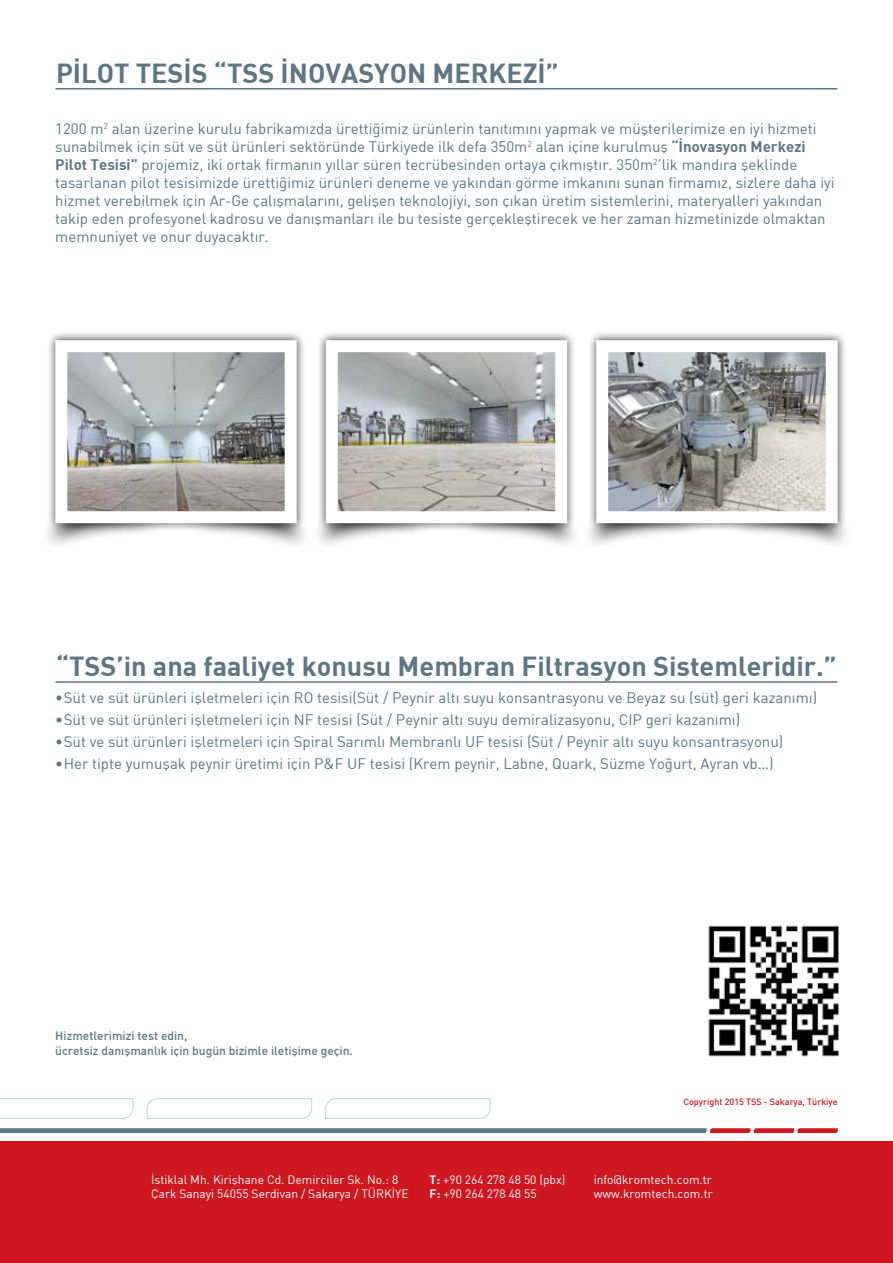
<style>
.page{position:relative;width:893px;height:1263px;background:#fff}
.page>*{position:absolute;margin:0;border:0;box-sizing:border-box;transform-origin:0 0}
.t1{font:700 27px "DI Nbek";color:#5d7683}
.t2{font:15px/18px "DI Nbek";color:#5d7683}
.t3{font:12px/14.4px "DI Nbek";color:#fff}
.t4{font:500 12px/14.4px "DI Nbek";color:#5d7683}
.t5{font:500 9px "DI Nbek";color:#ce171e}
.s1{font-weight:700}
</style>
<div class="page">
<img style="left:708px;top:925px;width:131px;height:132px">
<div style="left:0;top:1141px;width:893px;height:122px;background:#ce171e"></div>
<svg style="left:0;top:1128px;width:838px;height:5px;background:#76717d"></svg>
<svg style="left:0;top:1098px;width:491px;height:21px"></svg>
<hr style="left:56px;top:88px;width:781px;height:2px;background:#5d7683">
<hr style="left:56px;top:681px;width:781px;height:2px;background:#5d7683">
<div style="left:184px;top:486px;width:129px;height:64px;background:#000;opacity:.75"></div>
<div style="left:39px;top:486px;width:129px;height:64px;background:#000;opacity:.75"></div>
<div style="left:46px;top:331px;width:260px;height:201px;background:#000;opacity:.75"></div>
<svg style="left:49px;top:334px;width:254px;height:195px"></svg>
<div style="left:725px;top:486px;width:129px;height:64px;background:#000;opacity:.75"></div>
<div style="left:580px;top:486px;width:129px;height:64px;background:#000;opacity:.75"></div>
<div style="left:587px;top:331px;width:260px;height:201px;background:#000;opacity:.75"></div>
<svg style="left:590px;top:334px;width:254px;height:195px"></svg>
<div style="left:454px;top:486px;width:129px;height:64px;background:#000;opacity:.75"></div>
<div style="left:310px;top:486px;width:129px;height:64px;background:#000;opacity:.75"></div>
<div style="left:317px;top:331px;width:260px;height:201px;background:#000;opacity:.75"></div>
<svg style="left:320px;top:334px;width:253px;height:195px"></svg>
<h1 class="t1" style="left:56px;top:56px;width:504px">PİLOT TESİS “TSS İNOVASYON MERKEZİ”</h1>
<p class="t2" style="left:55px;top:119px;width:781px">1200 m<sup>2</sup> alan üzerine kurulu fabrikamızda ürettiğimiz ürünlerin tanıtımını yapmak ve müşterilerimize en iyi hizmeti sunabilmek için süt ve süt ürünleri sektöründe Türkiyede ilk defa 350m<sup>2</sup> alan içine kurulmuş <span class="s1">“İnovasyon Merkezi Pilot Tesisi”</span> projemiz, iki ortak firmanın yıllar süren tecrübesinden ortaya çıkmıştır. 350m<sup>2</sup>’lik mandıra şeklinde tasarlanan pilot tesisimizde ürettiğimiz ürünleri deneme ve yakından görme imkanını sunan firmamız, sizlere daha iyi hizmet verebilmek için Ar-Ge çalışmalarını, gelişen teknolojiyi, son çıkan üretim sistemlerini, materyalleri yakından takip eden profesyonel kadrosu ve danışmanları ile bu tesiste gerçekleştirecek ve her zaman hizmetinizde olmaktan memnuniyet ve onur duyacaktır.</p>
<h1 class="t1" style="left:56px;top:649px;width:782px">“TSS’in ana faaliyet konusu Membran Filtrasyon Sistemleridir.”</h1>
<p class="t2" style="left:55px;top:688px;width:763px">•Süt ve süt ürünleri işletmeleri için RO tesisi(Süt / Peynir altı suyu konsantrasyonu ve Beyaz su (süt) geri kazanımı)</p>
<p class="t2" style="left:55px;top:710px;width:686px">•Süt ve süt ürünleri işletmeleri için NF tesisi (Süt / Peynir altı suyu demiralizasyonu, CIP geri kazanımı)</p>
<p class="t2" style="left:55px;top:732px;width:729px">•Süt ve süt ürünleri işletmeleri için Spiral Sarımlı Membranlı UF tesisi (Süt / Peynir altı suyu konsantrasyonu)</p>
<p class="t2" style="left:55px;top:755px;width:720px">•Her tipte yumuşak peynir üretimi için P&amp;F UF tesisi (Krem peynir, Labne, Quark, Süzme Yoğurt, Ayran vb…)</p>
<p class="t4" style="left:55px;top:1028px;width:299px">Hizmetlerimizi test edin,<br>ücretsiz danışmanlık için bugün bizimle iletişime geçin.</p>
<p class="t5" style="left:683px;top:1096px;width:156px">Copyright 2015 TSS - Sakarya, Türkiye</p>
<p class="t3" style="left:151px;top:1172px;width:259px">‹stiklal Mh. Kirişhane Cd. Demirciler Sk. No.: 8<br>Çark Sanayi 54055 Serdivan / Sakarya / TÜRK‹YE</p>
<p class="t3" style="left:430px;top:1172px;width:137px"><span class="s1">T:</span> +90 264 278 48 50 (pbx)<br><span class="s1">F:</span> +90 264 278 48 55</p>
<p class="t3" style="left:594px;top:1172px;width:120px">info@kromtech.com.tr www.kromtech.com.tr</p>
</div>
